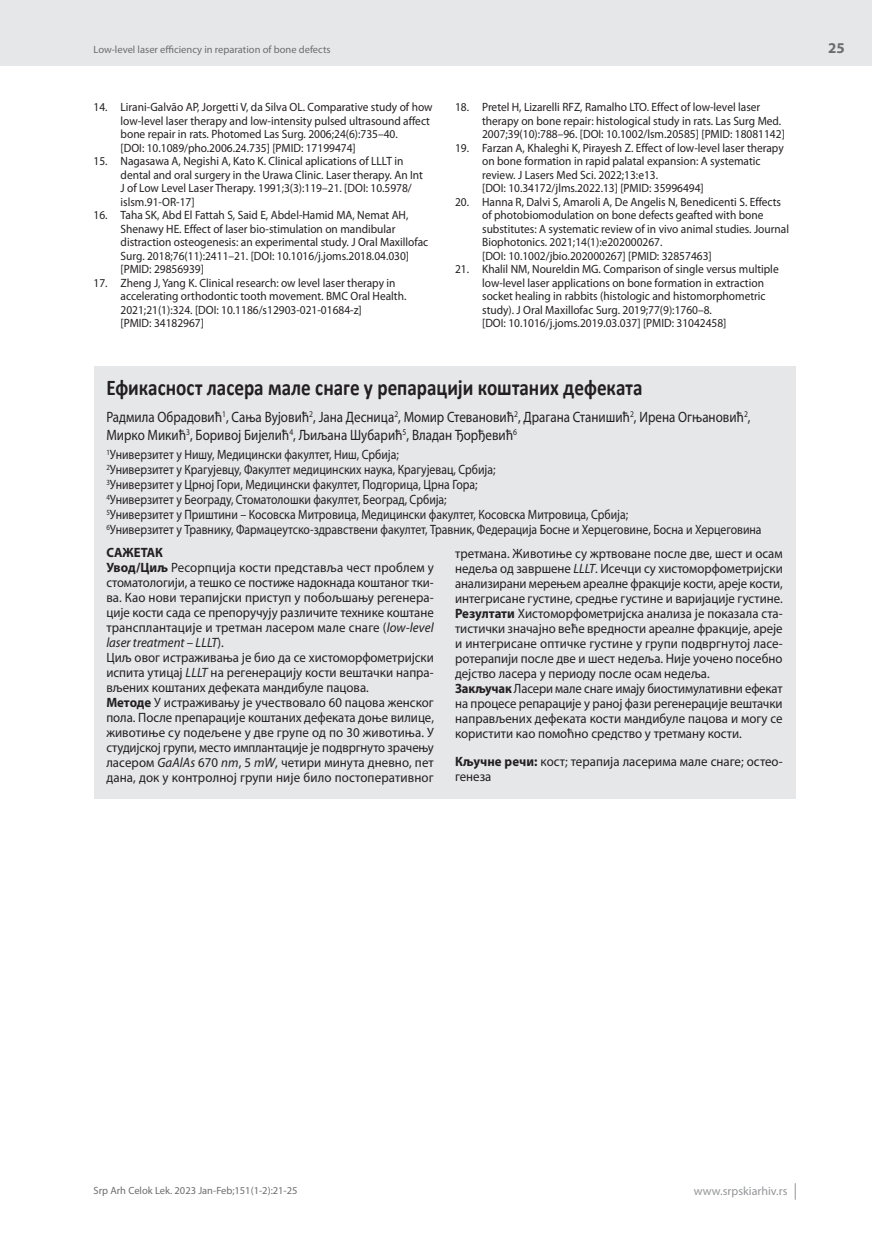
<style>
.page{position:relative;width:872px;height:1234px;background:#fff}
.page>*{position:absolute;margin:0;border:0;box-sizing:border-box;transform-origin:0 0}
.t1{font:700 22.5px "Calibri";color:#231f20;scale:.85 1}
.t2{font:15px/18px "Myriad Pro";color:#231f20;scale:.87 1}
.t3{font:700 15px "Myriad Pro";color:#6c6d70}
.t4{font:13.5px/15px "Myriad Pro";color:#231f20;scale:.96 1}
.t5{font:13.5px/15px "Myriad Pro";color:#231f20;scale:.95 1}
.t6{font:13.5px/15px "Myriad Pro";color:#231f20;scale:.87 1}
.t7{font:12px/13.5px "Myriad Pro";color:#231f20;scale:.95 1}
.t8{font:12px "Myriad Pro";color:#939598}
.t9{font:10.5px "Myriad Pro";color:#6c6d70}
.s1{font-weight:700}
.s2{font-style:italic}
</style>
<div class="page">
<div style="left:0;top:0;width:872px;height:66px;background:#e6e7e9"></div>
<svg style="left:795px;top:1183px;width:1px;height:16px"></svg>
<div style="left:94px;top:366px;width:701px;height:432px;background:#e6e7e9"></div>
<p class="t9" style="left:94px;top:43px;width:239px">Low-level laser efficiency in reparation of bone defects</p>
<p class="t7" style="left:121px;top:100px;width:330px;text-indent:-27px">14. Lirani-Galvão AP, Jorgetti V, da Silva OL. Comparative study of how low-level laser therapy and low-intensity pulsed ultrasound affect bone repair in rats. Photomed Las Surg. 2006;24(6):735–40.<br>[DOI: 10.1089/pho.2006.24.735] [PMID: 17199474]</p>
<p class="t7" style="left:121px;top:154px;width:320px;text-indent:-27px">15. Nagasawa A, Negishi A, Kato K. Clinical aplications of LLLT in dental and oral surgery in the Urawa Clinic. Laser therapy. An Int J of Low Level Laser Therapy. 1991;3(3):119–21. [DOI: 10.5978/ islsm.91-OR-17]</p>
<p class="t7" style="left:121px;top:208px;width:325px;text-indent:-27px">16. Taha SK, Abd El Fattah S, Said E, Abdel-Hamid MA, Nemat AH, Shenawy HE. Effect of laser bio-stimulation on mandibular distraction osteogenesis: an experimental study. J Oral Maxillofac Surg. 2018;76(11):2411–21. [DOI: 10.1016/j.joms.2018.04.030] [PMID: 29856939]</p>
<p class="t7" style="left:121px;top:276px;width:302px;text-indent:-27px">17. Zheng J, Yang K. Clinical research: ow level laser therapy in accelerating orthodontic tooth movement. BMC Oral Health.<br>2021;21(1):324. [DOI: 10.1186/s12903-021-01684-z]<br>[PMID: 34182967]</p>
<p class="t7" style="left:482px;top:100px;width:320px;text-indent:-27px">18. Pretel H, Lizarelli RFZ, Ramalho LTO. Effect of low-level laser therapy on bone repair: histological study in rats. Las Surg Med.<br>2007;39(10):788–96. [DOI: 10.1002/lsm.20585] [PMID: 18081142]</p>
<p class="t7" style="left:482px;top:141px;width:319px;text-indent:-27px">19. Farzan A, Khaleghi K, Pirayesh Z. Effect of low-level laser therapy on bone formation in rapid palatal expansion: A systematic review. J Lasers Med Sci. 2022;13:e13.<br>[DOI: 10.34172/jlms.2022.13] [PMID: 35996494]</p>
<p class="t7" style="left:482px;top:195px;width:325px;text-indent:-27px">20. Hanna R, Dalvi S, Amaroli A, De Angelis N, Benedicenti S. Effects of photobiomodulation on bone defects geafted with bone substitutes: A systematic review of in vivo animal studies. Journal Biophotonics. 2021;14(1):e202000267.<br>[DOI: 10.1002/jbio.202000267] [PMID: 32857463]</p>
<p class="t7" style="left:482px;top:262px;width:314px;text-indent:-27px">21. Khalil NM, Noureldin MG. Comparison of single versus multiple low-level laser applications on bone formation in extraction socket healing in rabbits (histologic and histomorphometric study). J Oral Maxillofac Surg. 2019;77(9):1760–8.<br>[DOI: 10.1016/j.joms.2019.03.037] [PMID: 31042458]</p>
<h1 class="t1" style="left:106px;top:372px;width:632px">Ефикасност ласера мале снаге у репарацији коштаних дефеката</h1>
<p class="t2" style="left:106px;top:407px;width:742px">Радмила Обрадовић<sup>1</sup>, Сања Вујовић<sup>2</sup>, Јана Десница<sup>2</sup>, Момир Стевановић<sup>2</sup>, Драгана Станишић<sup>2</sup>, Ирена Огњановић<sup>2</sup>,<br>Мирко Микић<sup>3</sup>, Боривој Бијелић<sup>4</sup>, Љиљана Шубарић<sup>5</sup>, Владан Ђорђевић<sup>6</sup></p>
<p class="t6" style="left:106px;top:447px;width:754px"><sup>1</sup>Универзитет у Нишу, Медицински факултет, Ниш, Србија;<br><sup>2</sup>Универзитет у Крагујевцу, Факултет медицинских наука, Крагујевац, Србија;<br><sup>3</sup>Универзитет у Црној Гори, Медицински факултет, Подгорица, Црна Гора;<br><sup>4</sup>Универзитет у Београду, Стоматолошки факултет, Београд, Србија;<br><sup>5</sup>Универзитет у Приштини – Косовска Митровица, Медицински факултет, Косовска Митровица, Србија;<br><sup>6</sup>Универзитет у Травнику, Фармацеутско-здравствени факултет, Травник, Федерација Босне и Херцеговине, Босна и Херцеговина</p>
<p class="t4" style="left:106px;top:545px;width:343px"><span class="s1">САЖЕТАК<br>Увод/Циљ</span> Ресорпција кости представља чест проблем у стоматологији, a тешко се постиже надокнада коштаног тки&shy;ва. Као нови терапијски приступ у побољшању регенера&shy;ције кости сада се препоручују различите технике коштане трансплантације и третман ласером мале снаге (<span class="s2">low-level laser treatment – LLLT</span>).<br>Циљ овог истраживања је био да се хистоморфометријски испита утицај <span class="s2">LLLT</span> на регенерацију кости вештачки напра&shy;вљених коштаних дефеката мандибуле пацова.<br><span class="s1">Методе</span> У истраживању је учествовало 60 пацова женског пола. После препарације коштаних дефеката доње вилице, животиње су подељене у две групе од по 30 животиња. У студијској групи, место имплантације је подвргнуто зрачењу ласером <span class="s2">GaAlAs</span> 670 <span class="s2">nm</span>, 5 <span class="s2">mW</span>, четири минута дневно, пет дана, док у контролној групи није било постоперативног</p>
<p class="t5" style="left:455px;top:546px;width:346px">третмана. Животиње су жртвоване после две, шест и осам недеља од завршене <span class="s2">LLLT</span>. Исечци су хистоморфометријски анализирани мерењем ареалне фракције кости, ареје кости, интегрисане густине, средње густине и варијације густине.<br><span class="s1">Резултати</span> Хистоморфометријска анализа је показала ста&shy;тистички значајно веће вредности ареалне фракције, ареје и интегрисане оптичке густине у групи подвргнутој ласе&shy;ротерапији после две и шест недеља. Није уочено посебно дејство ласера у периоду после осам недеља.<br><span class="s1">Закључак</span> Ласери мале снаге имају биостимулативни ефекат на процесе репарације у раној фази регенерације вештачки направљених дефеката кости мандибуле пацова и могу се користити као помоћно средство у третману кости.</p>
<p class="t5" style="left:455px;top:753px;width:346px"><span class="s1">Кључне речи:</span> кост; терапија ласерима мале снаге; остео&shy;генезa</p>
<p class="t3" style="left:828px;top:38px;width:18px">25</p>
<p class="t9" style="left:94px;top:1184px;width:205px">Srp Arh Celok Lek. 2023 Jan-Feb;151(1-2):21-25</p>
<p class="t8" style="left:694px;top:1183px;width:95px">www.srpskiarhiv.rs</p>
</div>
